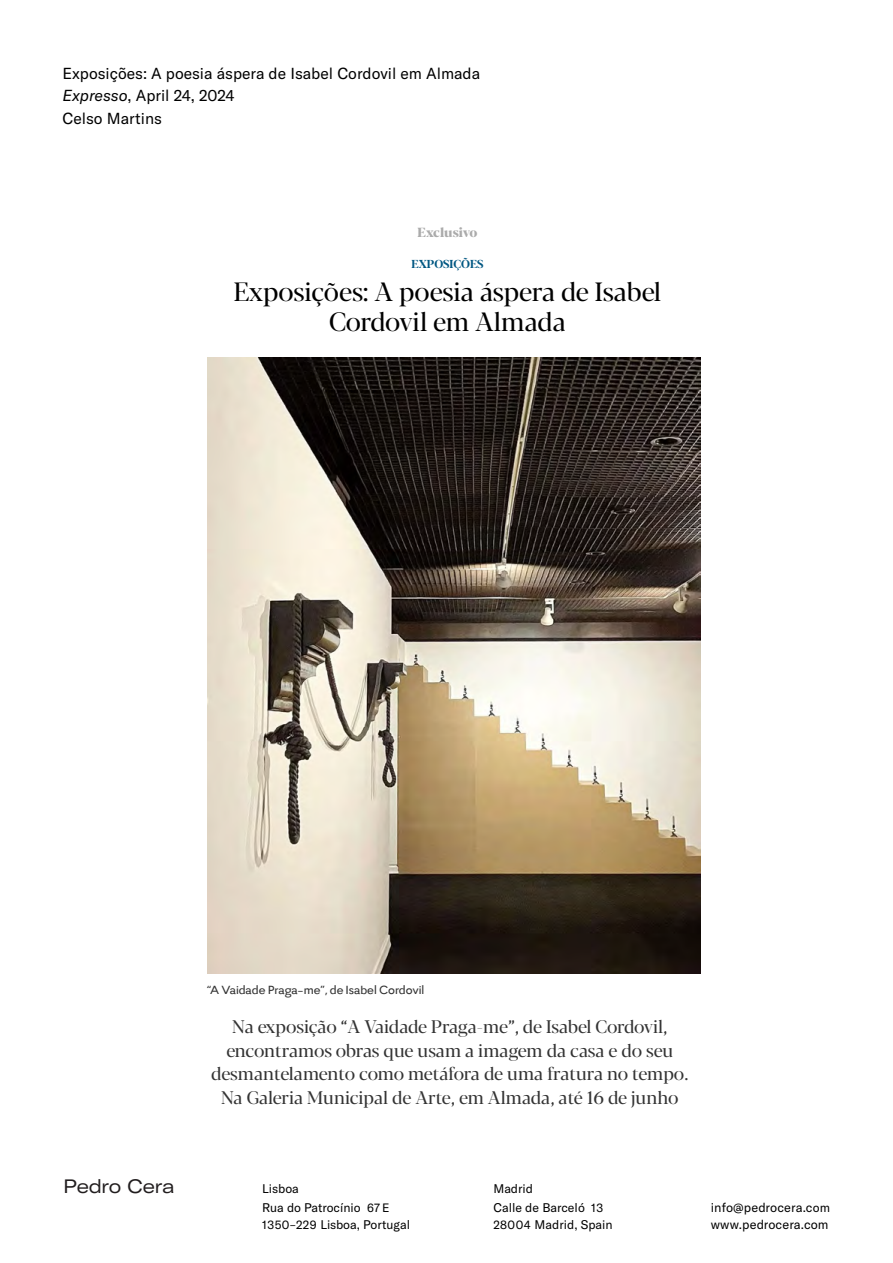
<style>
.page{position:relative;width:893px;height:1263px;background:#fff}
.page>*{position:absolute;margin:0;border:0;box-sizing:border-box;transform-origin:0 0}
.t1{font:26.25px/29.5px "Blacker Pro Dis";color:#000;text-align:center}
.t2{font:expanded 19.2px "GT America";letter-spacing:-.02em;color:#211d1e}
.t3{font:18.15px/23.5px "Blacker Pro Dis";letter-spacing:-.005em;color:#333;text-align:center}
.t4{font:15.75px/22.5px "GT America";color:#000}
.t5{font:500 13.2px "Firme";letter-spacing:-.005em;color:#333}
.t6{font:700 expanded 13.2px "Blacker Pro Dis";letter-spacing:-.005em;color:#ababab}
.t7{font:12.75px/16.8px "GT America";letter-spacing:.01em;color:#000}
.t8{font:12.3px/16.8px "GT America";color:#000}
.t9{font:700 11.55px "Blacker Pro Dis";color:#015782}
.s1{font-style:italic}
.s2{font-size:12px}
.s3{font-size:12.3px}
</style>
<div class="page">
<img style="left:207px;top:357px;width:493px;height:617px">
<p class="t4" style="left:63px;top:62px;width:419px">Exposições: A poesia áspera de Isabel Cordovil em Almada<br><span class="s1">Expresso</span>, April 24, 2024<br>Celso Martins</p>
<p class="t6" style="left:418px;top:223px;width:61px">Exclusivo</p>
<p class="t9" style="left:412px;top:255px;width:73px">EXPOSIÇÕES</p>
<h1 class="t1" style="left:234px;top:276px;width:429px">Exposições: A poesia áspera de Isabel<br>Cordovil em Almada</h1>
<p class="t2" style="left:63px;top:1175px;width:113px">Pedro Cera</p>
<p class="t5" style="left:207px;top:983px;width:219px">“A Vaidade Praga-me”, de Isabel Cordovil</p>
<p class="t3" style="left:211px;top:1014px;width:479px">Na exposição “A Vaidade Praga-me”, de Isabel Cordovil, encontramos obras que usam a imagem da casa e do seu desmantelamento como metáfora de uma fratura no tempo.<br>Na Galeria Municipal de Arte, em Almada, até 16 de junho</p>
<p class="t8" style="left:262px;top:1180px;width:38px">Lisboa</p>
<p class="t8" style="left:262px;top:1199px;width:149px">Rua do Patrocínio <span class="s2">67 E<br>1350–229</span> Lisboa, Portugal</p>
<p class="t8" style="left:493px;top:1180px;width:41px">Madrid</p>
<p class="t8" style="left:493px;top:1199px;width:121px">Calle de Barceló <span class="s2">13<br>28004</span> Madrid, Spain</p>
<p class="t7" style="left:711px;top:1199px;width:121px">info@pedrocera.c<span class="s3">om </span>www.pedrocera.com</p>
</div>
